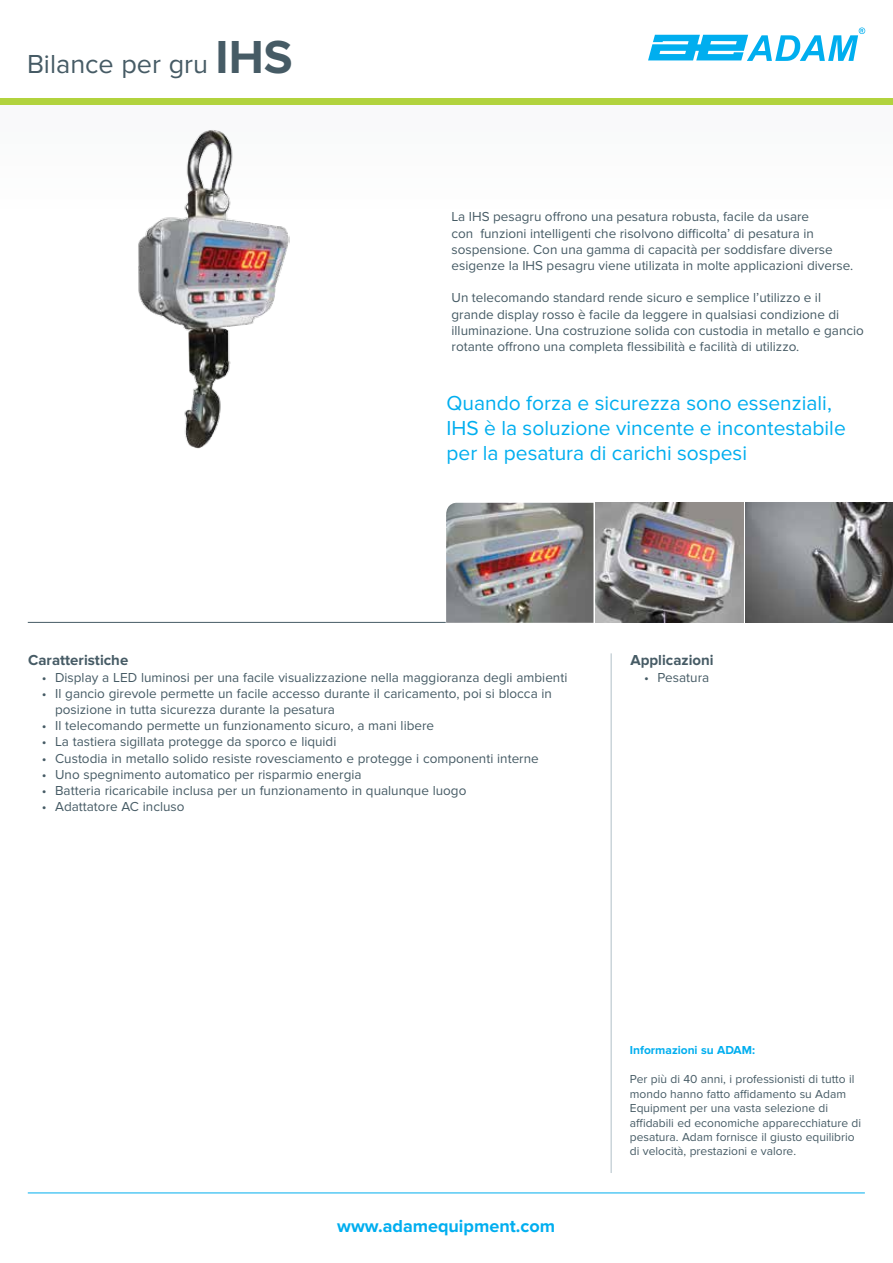
<style>
.page{position:relative;width:893px;height:1263px;background:#fff}
.page>*{position:absolute;margin:0;border:0;box-sizing:border-box;transform-origin:0 0}
.t1{font:27px "Proxima Nova";color:#465b65}
.t2{font:21px/25.2px "Proxima Nova";color:#00aeef}
.t3{font:700 18px "Proxima Nova";color:#00aeef}
.t4{font:700 15px "Proxima Nova";color:#465b65}
.t5{font:13.5px/16.2px "Proxima Nova";color:#465b65}
.t6{font:12px/14.4px "Proxima Nova";color:#465b65}
.t7{font:700 12px "Proxima Nova";color:#00aeef}
.s1{font-weight:700;font-size:48px}
</style>
<div class="page">
<svg style="left:648px;top:28px;width:217px;height:33px"></svg>
<img style="left:138px;top:219px;width:151px;height:229px">
<img style="left:745px;top:503px;width:148px;height:120px">
<img style="left:596px;top:503px;width:147px;height:120px">
<img style="left:446px;top:503px;width:147px;height:120px">
<div style="left:0;top:105px;width:893px;height:114px;background:#fbfbfb"></div>
<div style="left:0;top:98px;width:893px;height:7px;background:#b2d33e"></div>
<hr style="left:28px;top:1193px;width:837px;height:1px;background:#00aeef">
<hr style="left:28px;top:622px;width:418px;height:1px;background:#465b65">
<hr style="left:611px;top:653px;width:1px;height:520px;background:#b1bfc7">
<h1 class="t1" style="left:27px;top:49px;width:267px">Bilance per gru <span class="s1">IHS</span></h1>
<p class="t5" style="left:452px;top:209px;width:403px">La IHS pesagru offrono una pesatura robusta, facile da usare<br>con funzioni intelligenti che risolvono difficolta’ di pesatura in sospensione. Con una gamma di capacità per soddisfare diverse esigenze la IHS pesagru viene utilizata in molte applicazioni diverse.</p>
<p class="t5" style="left:452px;top:290px;width:414px">Un telecomando standard rende sicuro e semplice l’utilizzo e il grande display rosso è facile da leggere in qualsiasi condizione di illuminazione. Una costruzione solida con custodia in metallo e gancio rotante offrono una completa flessibilità e facilità di utilizzo.</p>
<h2 class="t2" style="left:446px;top:391px;width:401px">Quando forza e sicurezza sono essenziali,<br>IHS è la soluzione vincente e incontestabile per la pesatura di carichi sospesi</h2>
<p class="t4" style="left:28px;top:652px;width:102px">Caratteristiche</p>
<p class="t5" style="left:42px;top:669px;width:527px">• Display a LED luminosi per una facile visualizzazione nella maggioranza degli ambienti</p>
<p class="t5" style="left:55px;top:685px;width:498px;text-indent:-14px">• Il gancio girevole permette un facile accesso durante il caricamento, poi si blocca in posizione in tutta sicurezza durante la pesatura</p>
<p class="t5" style="left:42px;top:718px;width:394px">• Il telecomando permette un funzionamento sicuro, a mani libere</p>
<p class="t5" style="left:42px;top:734px;width:296px">• La tastiera sigillata protegge da sporco e liquidi</p>
<p class="t5" style="left:42px;top:750px;width:499px">• Custodia in metallo solido resiste rovesciamento e protegge i componenti interne</p>
<p class="t5" style="left:42px;top:766px;width:321px">• Uno spegnimento automatico per risparmio energia</p>
<p class="t5" style="left:42px;top:783px;width:426px">• Batteria ricaricabile inclusa per un funzionamento in qualunque luogo</p>
<p class="t5" style="left:42px;top:799px;width:144px">• Adattatore AC incluso</p>
<p class="t4" style="left:630px;top:652px;width:85px">Applicazioni</p>
<p class="t5" style="left:644px;top:669px;width:67px">• Pesatura</p>
<h3 class="t3" style="left:337px;top:1216px;width:219px">www.adamequipment.com</h3>
<p class="t7" style="left:630px;top:1043px;width:127px">Informazioni su ADAM:</p>
<p class="t6" style="left:630px;top:1072px;width:233px">Per più di 40 anni, i professionisti di tutto il mondo hanno fatto affidamento su Adam Equipment per una vasta selezione di affidabili ed economiche apparecchiature di pesatura. Adam fornisce il giusto equilibrio di velocità, prestazioni e valore.</p>
</div>
